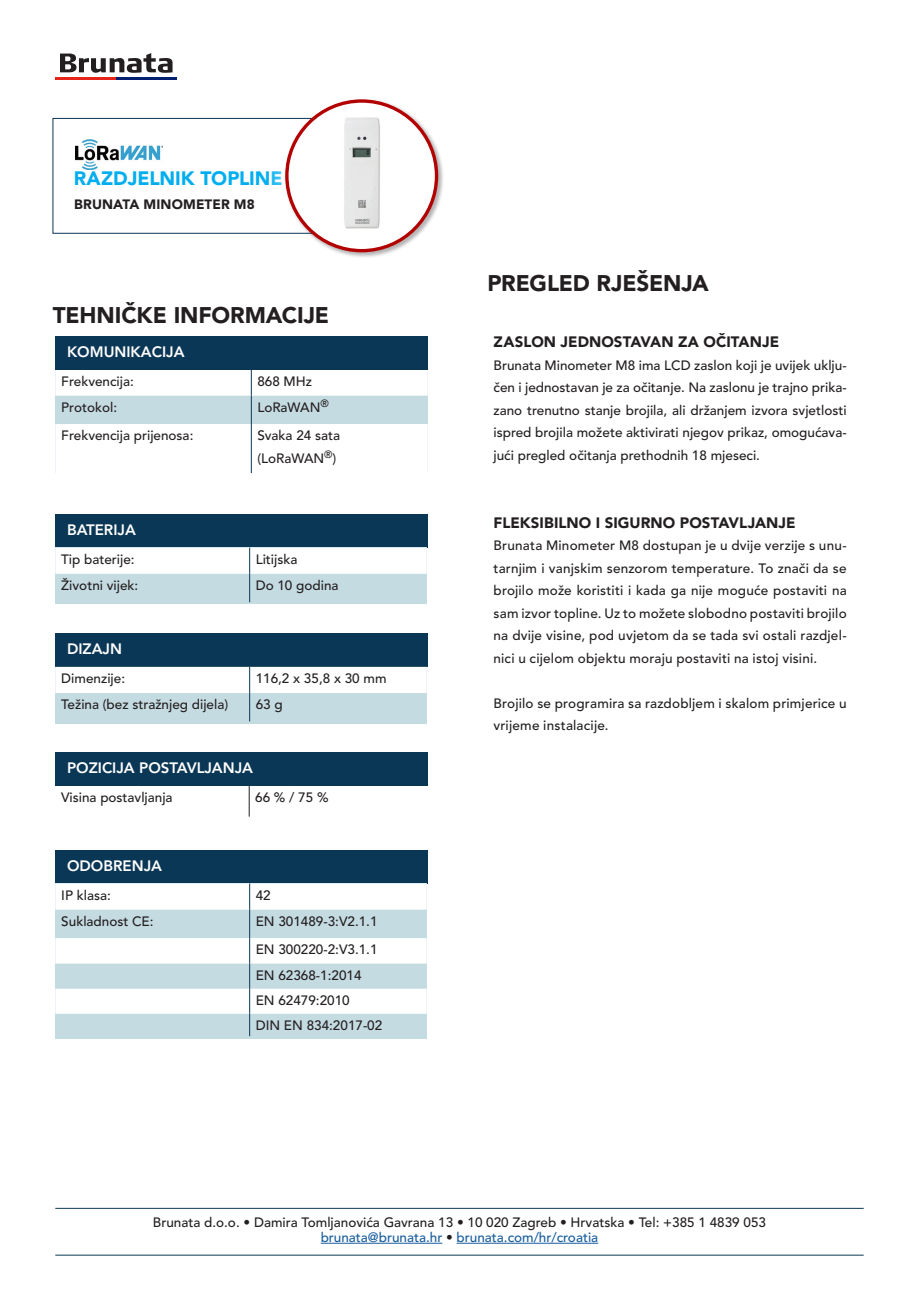
<style>
.page{position:relative;width:919px;height:1289px;background:#fff}
.page>*{position:absolute;margin:0;border:0;box-sizing:border-box;transform-origin:0 0}
.t1{font:900 22.5px "Avenir LT Pro";letter-spacing:-.005em;color:#231f20}
.t2{font:900 19.35px "Avenir LT Pro";letter-spacing:-.005em;color:#00aeef}
.t3{font:900 15px "Avenir LT Pro";letter-spacing:.005em;color:#231f20}
.t4{font:800 15px "Avenir LT Pro";color:#fff}
.t5{font:500 13.5px/22.5px "Avenir LT Pro";color:#231f20}
.t6{font:500 13.5px "Avenir LT Pro";color:#175d9e}
.t7{font:900 13.5px "Avenir LT Pro";letter-spacing:.01em;color:#231f20}
.s1{color:#231f20}
</style>
<div class="page">
<div style="left:53px;top:118px;width:333px;height:115px;background:#fff;border:1px solid #0b3756"></div>
<img style="left:76px;top:139px;width:86px;height:30px">
<div style="left:284px;top:99px;width:160px;height:159px;background:#231f20;opacity:.34"></div>
<div style="left:287px;top:101px;width:149px;height:150px;background:#fff;border-radius:50%"></div>
<div style="left:285px;top:99px;width:153px;height:153px;border:3px solid #b30000;border-radius:50%"></div>
<svg style="left:55px;top:370px;width:373px;height:103px"></svg>
<hr style="left:251px;top:424px;width:1px;height:49px;background:#0b3756">
<div style="left:55px;top:336px;width:373px;height:34px;background:#0b3756"></div>
<div style="left:55px;top:514px;width:373px;height:33px;background:#0b3756"></div>
<div style="left:55px;top:633px;width:373px;height:34px;background:#0b3756"></div>
<div style="left:55px;top:849px;width:373px;height:34px;background:#0b3756"></div>
<div style="left:55px;top:752px;width:373px;height:34px;background:#0b3756"></div>
<svg style="left:60px;top:53px;width:112px;height:20px"></svg>
<hr style="left:55px;top:77px;width:61px;height:3px;background:#e72419">
<hr style="left:116px;top:77px;width:61px;height:3px;background:#001f70">
<img style="left:344px;top:117px;width:36px;height:112px">
<div style="left:55px;top:547px;width:371px;height:57px;background:#c5dbe2"></div>
<svg style="left:55px;top:547px;width:371px;height:55px"></svg>
<div style="left:55px;top:667px;width:371px;height:56px;background:#c5dbe2"></div>
<svg style="left:55px;top:667px;width:371px;height:54px"></svg>
<hr style="left:249px;top:786px;width:1px;height:30px;background:#231f20">
<div style="left:55px;top:883px;width:371px;height:155px;background:#c5dbe2"></div>
<svg style="left:55px;top:883px;width:371px;height:130px;fill:#fff"></svg>
<svg style="left:249px;top:883px;width:1px;height:153px"></svg>
<hr style="left:321px;top:1242px;width:121px;height:1px;background:#175d9e">
<hr style="left:456px;top:1242px;width:142px;height:1px;background:#175d9e">
<hr style="left:55px;top:1207px;width:808px;height:1px;background:#0b3756">
<hr style="left:55px;top:1254px;width:808px;height:1px;background:#0b3756">
<h2 class="t2" style="left:73px;top:166px;width:211px">RAZDJELNIK TOPLINE</h2>
<p class="t7" style="left:74px;top:196px;width:182px">BRUNATA MINOMETER M8</p>
<p class="t1" style="left:53px;top:302px;width:278px">TEHNIČKE INFORMACIJE</p>
<p class="t4" style="left:67px;top:342px;width:119px">KOMUNIKACIJA</p>
<p class="t5" style="left:61px;top:370px;width:74px">Frekvencija:</p>
<p class="t5" style="left:257px;top:370px;width:56px">868 MHz</p>
<p class="t5" style="left:61px;top:396px;width:57px">Protokol:</p>
<p class="t5" style="left:257px;top:396px;width:73px">LoRaWAN<sup>®</sup></p>
<p class="t5" style="left:61px;top:424px;width:134px">Frekvencija prijenosa:</p>
<p class="t5" style="left:257px;top:424px;width:84px">Svaka 24 sata (LoRaWAN<sup>®</sup>)</p>
<p class="t4" style="left:67px;top:520px;width:70px">BATERIJA</p>
<p class="t5" style="left:61px;top:548px;width:75px">Tip baterije:</p>
<p class="t5" style="left:256px;top:548px;width:43px">Litijska</p>
<p class="t5" style="left:61px;top:574px;width:79px">Životni vijek:</p>
<p class="t5" style="left:256px;top:574px;width:84px">Do 10 godina</p>
<p class="t4" style="left:67px;top:639px;width:56px">DIZAJN</p>
<p class="t5" style="left:61px;top:667px;width:65px">Dimenzije:</p>
<p class="t5" style="left:256px;top:667px;width:132px">116,2 x 35,8 x 30 mm</p>
<p class="t5" style="left:61px;top:693px;width:168px">Težina (bez stražnjeg dijela)</p>
<p class="t5" style="left:256px;top:693px;width:29px">63 g</p>
<p class="t4" style="left:67px;top:759px;width:187px">POZICIJA POSTAVLJANJA</p>
<p class="t5" style="left:61px;top:786px;width:113px">Visina postavljanja</p>
<p class="t5" style="left:255px;top:786px;width:75px">66 % / 75 %</p>
<p class="t4" style="left:67px;top:856px;width:96px">ODOBRENJA</p>
<p class="t5" style="left:61px;top:884px;width:51px">IP klasa:</p>
<p class="t5" style="left:256px;top:884px;width:17px">42</p>
<p class="t5" style="left:61px;top:910px;width:94px">Sukladnost CE:</p>
<p class="t5" style="left:256px;top:910px;width:123px">EN 301489-3:V2.1.1</p>
<p class="t5" style="left:256px;top:938px;width:123px">EN 300220-2:V3.1.1</p>
<p class="t5" style="left:256px;top:964px;width:107px">EN 62368-1:2014</p>
<p class="t5" style="left:256px;top:989px;width:96px">EN 62479:2010</p>
<p class="t5" style="left:256px;top:1014px;width:128px">DIN EN 834:2017-02</p>
<p class="t1" style="left:487px;top:269px;width:223px">PREGLED RJEŠENJA</p>
<p class="t3" style="left:493px;top:333px;width:287px">ZASLON JEDNOSTAVAN ZA OČITANJE</p>
<p class="t5" style="left:493px;top:354px;width:354px;text-align:justify">Brunata Minometer M8 ima LCD zaslon koji je uvijek uklju&shy;čen i jednostavan je za očitanje. Na zaslonu je trajno prika&shy;zano trenutno stanje brojila, ali držanjem izvora svjetlosti ispred brojila možete aktivirati njegov prikaz, omogućava&shy;jući pregled očitanja prethodnih 18 mjeseci.</p>
<p class="t3" style="left:493px;top:513px;width:303px">FLEKSIBILNO I SIGURNO POSTAVLJANJE</p>
<p class="t5" style="left:493px;top:534px;width:354px;text-align:justify">Brunata Minometer M8 dostupan je u dvije verzije s unu&shy;tarnjim i vanjskim senzorom temperature. To znači da se brojilo može koristiti i kada ga nije moguće postaviti na sam izvor topline. Uz to možete slobodno postaviti brojilo na dvije visine, pod uvjetom da se tada svi ostali razdjel&shy;nici u cijelom objektu moraju postaviti na istoj visini.</p>
<p class="t5" style="left:493px;top:692px;width:354px">Brojilo se programira sa razdobljem i skalom primjerice u vrijeme instalacije.</p>
<p class="t5" style="left:153px;top:1211px;width:614px">Brunata d.o.o. • Damira Tomljanovića Gavrana 13 • 10 020 Zagreb • Hrvatska • Tel: +385 1 4839 053</p>
<p class="t6" style="left:321px;top:1229px;width:279px">brunata@brunata.hr <span class="s1">•</span> brunata.com/hr/croatia</p>
</div>
